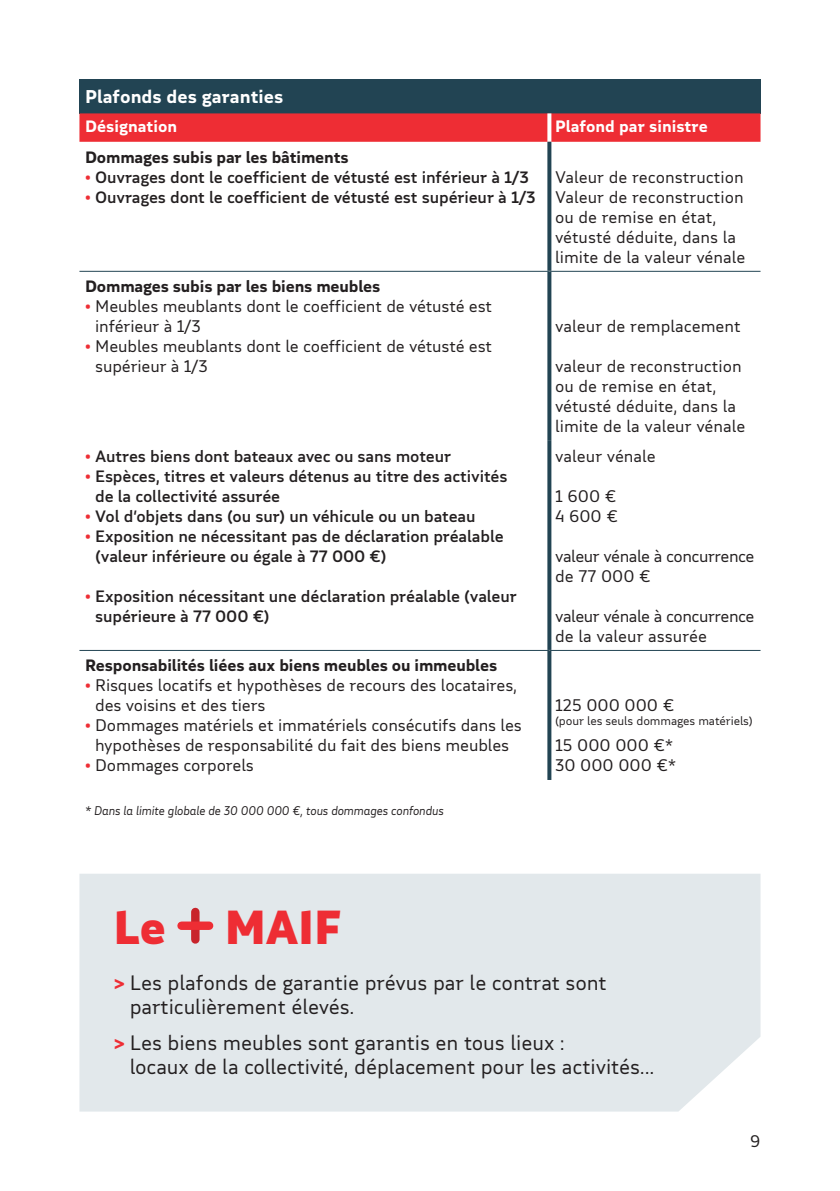
<style>
.page{position:relative;width:840px;height:1191px;background:#fff}
.page>*{position:absolute;margin:0;border:0;box-sizing:border-box;transform-origin:0 0}
.t1{font:900 45.4px "MAIF";color:#ee2d34}
.t2{font:20px/24px "MAIF";letter-spacing:-.005em;color:#231f20}
.t3{font:700 18px "MAIF";color:#fff}
.t4{font:16px/20px "MAIF";letter-spacing:-.01em;color:#231f20}
.t5{font:500 16px/20px "MAIF";letter-spacing:-.01em;color:#231f20}
.t6{font:700 16px "MAIF";letter-spacing:-.01em;color:#231f20}
.t7{font:16px/20px "MAIF";letter-spacing:-.03em;color:#231f20}
.t8{font:700 16px "MAIF";color:#fff}
.t9{font:italic 12px "MAIF";letter-spacing:-.01em;color:#231f20}
.t10{font:11.6px "MAIF";letter-spacing:-.01em;color:#231f20}
.s1{font-weight:700;color:#ee2d34}
.s2{font-weight:700;font-size:18px;color:#ee2d34}
</style>
<div class="page">
<div style="left:79px;top:874px;width:681px;height:237px;background:#e2e8eb"></div>
<div style="left:191px;top:912px;width:8px;height:27px;background:#c8242b"></div>
<div style="left:181px;top:921px;width:28px;height:9px;background:#ee2d34"></div>
<div style="left:79px;top:79px;width:681px;height:34px;background:#224453"></div>
<svg style="left:79px;top:113px;width:681px;height:29px;background:#eb2f36"></svg>
<svg style="left:547px;top:113px;width:4px;height:29px"></svg>
<svg style="left:547px;top:142px;width:4px;height:129px"></svg>
<svg style="left:547px;top:272px;width:4px;height:169px"></svg>
<svg style="left:547px;top:441px;width:4px;height:209px"></svg>
<svg style="left:547px;top:651px;width:4px;height:129px"></svg>
<hr style="left:79px;top:271px;width:470px;height:1px;background:#224453">
<hr style="left:549px;top:271px;width:211px;height:1px;background:#224453">
<hr style="left:79px;top:650px;width:470px;height:1px;background:#224453">
<hr style="left:549px;top:650px;width:211px;height:1px;background:#224453">
<p class="t3" style="left:85px;top:86px;width:199px">Plafonds des garanties</p>
<p class="t8" style="left:85px;top:116px;width:94px">Désignation</p>
<p class="t8" style="left:554px;top:116px;width:154px">Plafond par sinistre</p>
<p class="t6" style="left:85px;top:147px;width:265px">Dommages subis par les bâtiments</p>
<p class="t5" style="left:85px;top:167px;width:445px"><span class="s1">•</span> Ouvrages dont le coefficient de vétusté est inférieur à 1/3</p>
<p class="t5" style="left:85px;top:187px;width:452px"><span class="s1">•</span> Ouvrages dont le coefficient de vétusté est supérieur à 1/3</p>
<p class="t4" style="left:554px;top:167px;width:192px">Valeur de reconstruction<br>Valeur de reconstruction ou de remise en état, vétusté déduite, dans la limite de la valeur vénale</p>
<p class="t6" style="left:85px;top:276px;width:296px">Dommages subis par les biens meubles</p>
<p class="t4" style="left:95px;top:296px;width:398px;text-indent:-10px"><span class="s1">•</span> Meubles meublants dont le coefficient de vétusté est inférieur à 1/3</p>
<p class="t4" style="left:95px;top:336px;width:398px;text-indent:-10px"><span class="s1">•</span> Meubles meublants dont le coefficient de vétusté est supérieur à 1/3</p>
<p class="t5" style="left:85px;top:446px;width:367px"><span class="s1">•</span> Autres biens dont bateaux avec ou sans moteur</p>
<p class="t5" style="left:95px;top:466px;width:413px;text-indent:-10px"><span class="s1">•</span> Espèces, titres et valeurs détenus au titre des activités de la collectivité assurée</p>
<p class="t5" style="left:85px;top:506px;width:392px"><span class="s1">•</span> Vol d’objets dans (ou sur) un véhicule ou un bateau</p>
<p class="t5" style="left:95px;top:526px;width:410px;text-indent:-10px"><span class="s1">•</span> Exposition ne nécessitant pas de déclaration préalable (valeur inférieure ou égale à 77 000 €)</p>
<p class="t5" style="left:95px;top:586px;width:423px;text-indent:-10px"><span class="s1">•</span> Exposition nécessitant une déclaration préalable (valeur supérieure à 77 000 €)</p>
<p class="t6" style="left:85px;top:655px;width:413px">Responsabilités liées aux biens meubles ou immeubles</p>
<p class="t4" style="left:95px;top:675px;width:423px;text-indent:-10px"><span class="s1">•</span> Risques locatifs et hypothèses de recours des locataires, des voisins et des tiers</p>
<p class="t4" style="left:85px;top:715px;width:438px;text-align:center"><span class="s1">•</span> Dommages matériels et immatériels consécutifs dans les hypothèses de responsabilité du fait des biens meubles</p>
<p class="t4" style="left:85px;top:755px;width:170px"><span class="s1">•</span> Dommages corporels</p>
<p class="t9" style="left:85px;top:803px;width:360px">* Dans la limite globale de 30 000 000 €, tous dommages confondus</p>
<p class="t4" style="left:554px;top:316px;width:187px">valeur de remplacement</p>
<p class="t4" style="left:554px;top:356px;width:192px">valeur de reconstruction ou de remise en état, vétusté déduite, dans la limite de la valeur vénale</p>
<p class="t4" style="left:554px;top:446px;width:102px">valeur vénale</p>
<p class="t4" style="left:554px;top:486px;width:64px">1 600 €<br>4 600 €</p>
<p class="t7" style="left:554px;top:546px;width:201px">valeur vénale à concurrence de 77 000 €</p>
<p class="t7" style="left:554px;top:606px;width:201px">valeur vénale à concurrence de la valeur assurée</p>
<p class="t4" style="left:554px;top:695px;width:121px">125 000 000 €</p>
<p class="t10" style="left:554px;top:714px;width:199px">(pour les seuls dommages matériels)</p>
<p class="t4" style="left:554px;top:735px;width:122px">15 000 000 €*<br>30 000 000 €*</p>
<h1 class="t1" style="left:113px;top:898px;width:54px">Le</h1>
<h1 class="t1" style="left:225px;top:898px;width:118px">MAIF</h1>
<p class="t2" style="left:130px;top:970px;width:478px;text-indent:-16px"><span class="s2">&gt;</span> Les plafonds de garantie prévus par le contrat sont particulièrement élevés.</p>
<p class="t2" style="left:130px;top:1030px;width:526px;text-indent:-16px"><span class="s2">&gt;</span> Les biens meubles sont garantis en tous lieux :<br>locaux de la collectivité, déplacement pour les activités...</p>
<p class="t4" style="left:749px;top:1130px;width:12px">9</p>
</div>
